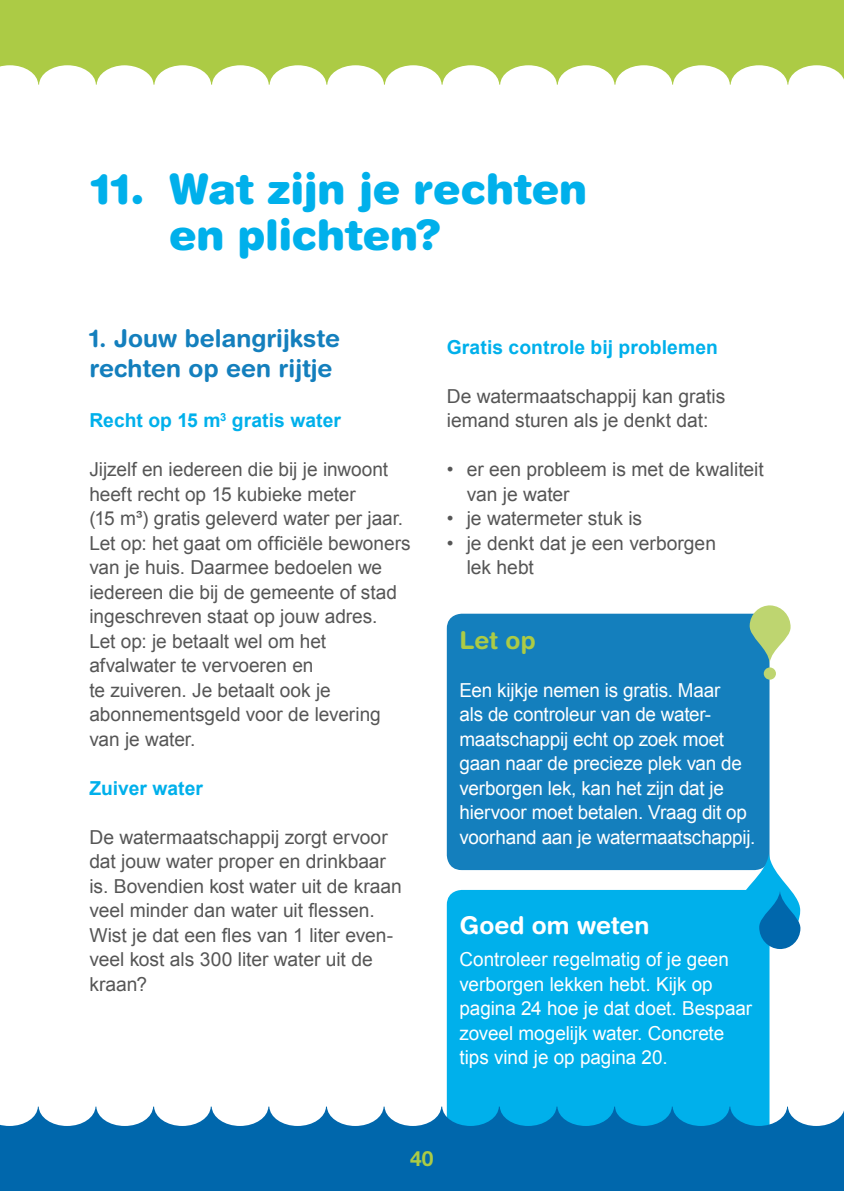
<style>
.page{position:relative;width:844px;height:1191px;background:#fff}
.page>*{position:absolute;margin:0;border:0;box-sizing:border-box;transform-origin:0 0}
.hoofdtitel{font:900 42px "Helvetica Rounded LT Std";letter-spacing:-.005em;color:#00b0eb}
.Ondertitel{font:700 24.5px/29.8px "Helvetica Rounded LT Std";color:#147fbd}
.Titel_TIP{font:700 24.5px "Helvetica Rounded LT Std";color:#fff}
.Titel_TIP-2{font:700 24.5px "Helvetica Rounded LT Std";color:#accb45}
.t1{font:700 21px "Helvetica Neue LT Pro";color:#accb45}
.bodycopy{font:19.25px/24.5px "Arial";color:#565656}
.copy_TIP{font:19.25px/24.5px "Arial";letter-spacing:-.01em;color:#fff}
.bodycopy-2{font:700 19.25px "Arial";letter-spacing:.005em;color:#00b0eb}
</style>
<div class="page">
<div style="left:446px;top:890px;width:323px;height:278px;background:#00b0eb;border-radius:15px"></div>
<svg style="left:0;top:1106px;width:843px;height:85px;fill:#0067ac"></svg>
<svg style="left:0;top:0;width:843px;height:85px;fill:#accb45"></svg>
<div style="left:446px;top:613px;width:323px;height:257px;background:#147fbd;border-radius:15px"></div>
<svg style="left:749px;top:605px;width:41px;height:58px"></svg>
<div style="left:763px;top:667px;width:12px;height:12px;background:#bed570;border-radius:50%"></div>
<svg style="left:736px;top:853px;width:64px;height:96px"></svg>
<h1 class="hoofdtitel" style="left:89px;top:162px;width:499px">11. Wat zijn je rechten</h1>
<h1 class="hoofdtitel" style="left:169px;top:208px;width:274px">en plichten?</h1>
<h2 class="Ondertitel" style="left:89px;top:323px;width:252px">1. Jouw belangrijkste rechten op een rijtje</h2>
<p class="bodycopy-2" style="left:89px;top:408px;width:253px">Recht op 15 m<sup>3</sup> gratis water</p>
<p class="bodycopy" style="left:89px;top:457px;width:315px">Jijzelf en iedereen die bij je inwoont heeft recht op 15 kubieke meter<br>(15 m³) gratis geleverd water per jaar.</p>
<p class="bodycopy" style="left:89px;top:531px;width:323px">Let op: het gaat om officiële bewoners van je huis. Daarmee bedoelen we iedereen die bij de gemeente of stad ingeschreven staat op jouw adres.</p>
<p class="bodycopy" style="left:89px;top:629px;width:293px">Let op: je betaalt wel om het afvalwater te vervoeren en<br>te zuiveren. Je betaalt ook je abonnementsgeld voor de levering van je water.</p>
<p class="bodycopy-2" style="left:89px;top:775px;width:115px">Zuiver water</p>
<p class="bodycopy" style="left:89px;top:825px;width:314px">De watermaatschappij zorgt ervoor dat jouw water proper en drinkbaar is. Bovendien kost water uit de kraan veel minder dan water uit flessen.<br>Wist je dat een fles van 1 liter even&shy;veel kost als 300 liter water uit de kraan?</p>
<p class="bodycopy-2" style="left:446px;top:334px;width:272px">Gratis controle bij problemen</p>
<p class="bodycopy" style="left:446px;top:384px;width:280px">De watermaatschappij kan gratis iemand sturen als je denkt dat:</p>
<p class="bodycopy" style="left:466px;top:457px;width:298px;text-indent:-20px">• er een probleem is met de kwaliteit van je water</p>
<p class="bodycopy" style="left:446px;top:506px;width:197px">• je watermeter stuk is</p>
<p class="bodycopy" style="left:466px;top:531px;width:251px;text-indent:-20px">• je denkt dat je een verborgen lek hebt</p>
<p class="Titel_TIP-2" style="left:459px;top:625px;width:78px">Let op</p>
<p class="copy_TIP" style="left:459px;top:678px;width:297px">Een kijkje nemen is gratis. Maar<br>als de controleur van de water&shy;maatschappij echt op zoek moet gaan naar de precieze plek van de verborgen lek, kan het zijn dat je hiervoor moet betalen. Vraag dit op voorhand aan je watermaatschappij.</p>
<p class="Titel_TIP" style="left:459px;top:910px;width:191px">Goed om weten</p>
<p class="copy_TIP" style="left:459px;top:947px;width:294px">Controleer regelmatig of je geen verborgen lekken hebt. Kijk op pagina 24 hoe je dat doet. Bespaar zoveel mogelijk water. Concrete tips vind je op pagina 20.</p>
<p class="t1" style="left:410px;top:1145px;width:25px">40</p>
</div>
